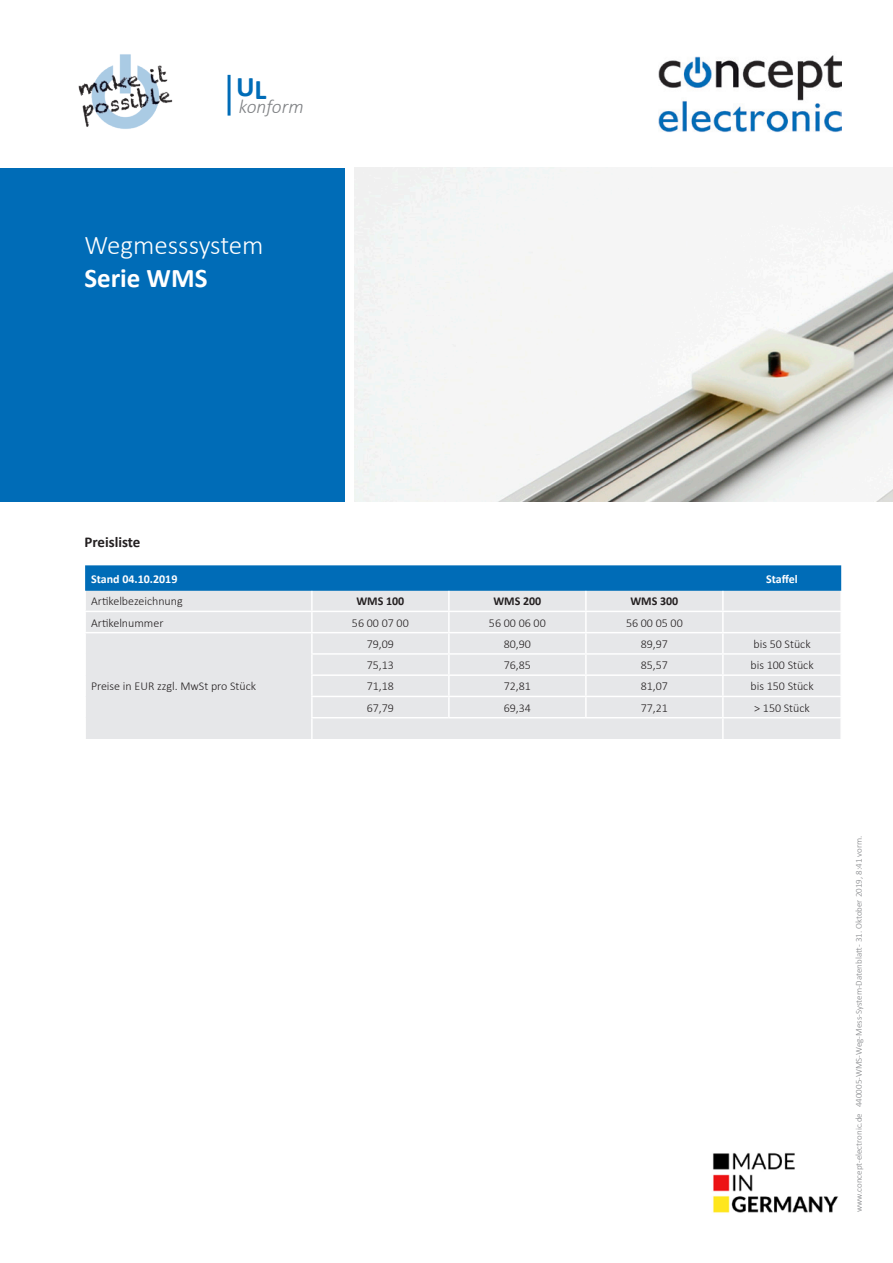
<style>
.page{position:relative;width:893px;height:1263px;background:#fff}
.page>*{position:absolute;margin:0;border:0;box-sizing:border-box;transform-origin:0 0}
.t1{font:700 28.5px "Calibri";color:#006cb7}
.t2{font:300 27px "Calibri";color:#fff}
.t3{font:700 27px "Calibri";color:#fff}
.t4{font:italic 300 19.5px "Calibri";color:#808285}
.t5{font:700 15px "Calibri";color:#231f20}
.t6{font:300 12px "Calibri";color:#231f20}
.t7{font:700 12px "Calibri";color:#fff}
.t8{font:700 12px "Calibri";color:#231f20}
.t9{font:300 9px "Calibri";color:#808285}
</style>
<div class="page">
<img style="left:659px;top:55px;width:183px;height:78px">
<img style="left:78px;top:54px;width:95px;height:75px">
<hr style="left:228px;top:75px;width:3px;height:41px;background:#006cb7">
<img style="left:713px;top:1153px;width:126px;height:60px">
<img style="left:354px;top:168px;width:539px;height:334px">
<div style="left:0;top:168px;width:344px;height:334px;background:#006cb7"></div>
<svg style="left:85px;top:565px;width:756px;height:26px;background:#056fb8"></svg>
<div style="left:86px;top:591px;width:754px;height:148px;background:#e6e7e9"></div>
<div style="left:86px;top:612px;width:754px;height:20px;background:#e6e7e9"></div>
<hr style="left:311px;top:591px;width:2px;height:20px;background:#fff">
<hr style="left:448px;top:591px;width:2px;height:20px;background:#fff">
<hr style="left:585px;top:591px;width:2px;height:20px;background:#fff">
<hr style="left:722px;top:591px;width:2px;height:20px;background:#fff">
<hr style="left:311px;top:633px;width:2px;height:20px;background:#fff">
<hr style="left:448px;top:633px;width:2px;height:20px;background:#fff">
<hr style="left:585px;top:633px;width:2px;height:20px;background:#fff">
<hr style="left:722px;top:633px;width:2px;height:20px;background:#fff">
<hr style="left:311px;top:653px;width:138px;height:2px;background:#fff">
<svg style="left:311px;top:655px;width:2px;height:19px"></svg>
<hr style="left:449px;top:653px;width:137px;height:2px;background:#fff">
<svg style="left:448px;top:655px;width:2px;height:19px"></svg>
<hr style="left:586px;top:653px;width:137px;height:2px;background:#fff">
<svg style="left:585px;top:655px;width:2px;height:19px"></svg>
<hr style="left:723px;top:653px;width:119px;height:2px;background:#fff">
<svg style="left:722px;top:655px;width:2px;height:19px"></svg>
<svg style="left:840px;top:655px;width:1px;height:19px"></svg>
<hr style="left:311px;top:674px;width:138px;height:2px;background:#fff">
<hr style="left:311px;top:676px;width:2px;height:20px;background:#fff">
<hr style="left:449px;top:674px;width:137px;height:2px;background:#fff">
<hr style="left:448px;top:676px;width:2px;height:20px;background:#fff">
<hr style="left:586px;top:674px;width:137px;height:2px;background:#fff">
<hr style="left:585px;top:676px;width:2px;height:20px;background:#fff">
<hr style="left:723px;top:674px;width:119px;height:2px;background:#fff">
<hr style="left:722px;top:676px;width:2px;height:20px;background:#fff">
<hr style="left:311px;top:696px;width:138px;height:1px;background:#fff">
<hr style="left:311px;top:697px;width:2px;height:20px;background:#fff">
<hr style="left:449px;top:696px;width:137px;height:1px;background:#fff">
<hr style="left:448px;top:697px;width:2px;height:20px;background:#fff">
<hr style="left:586px;top:696px;width:137px;height:1px;background:#fff">
<hr style="left:585px;top:697px;width:2px;height:20px;background:#fff">
<hr style="left:723px;top:696px;width:119px;height:1px;background:#fff">
<hr style="left:722px;top:697px;width:2px;height:20px;background:#fff">
<hr style="left:311px;top:717px;width:138px;height:1px;background:#fff">
<hr style="left:311px;top:718px;width:2px;height:21px;background:#fff">
<hr style="left:449px;top:717px;width:137px;height:1px;background:#fff">
<hr style="left:586px;top:717px;width:137px;height:1px;background:#fff">
<hr style="left:723px;top:717px;width:119px;height:1px;background:#fff">
<hr style="left:722px;top:718px;width:2px;height:21px;background:#fff">
<hr style="left:84px;top:611px;width:228px;height:1px;background:#fff">
<hr style="left:312px;top:611px;width:137px;height:1px;background:#fff">
<hr style="left:449px;top:611px;width:137px;height:1px;background:#fff">
<hr style="left:586px;top:611px;width:137px;height:1px;background:#fff">
<hr style="left:723px;top:611px;width:119px;height:1px;background:#fff">
<hr style="left:84px;top:632px;width:228px;height:1px;background:#fff">
<hr style="left:312px;top:632px;width:137px;height:1px;background:#fff">
<hr style="left:449px;top:632px;width:137px;height:1px;background:#fff">
<hr style="left:586px;top:632px;width:137px;height:1px;background:#fff">
<hr style="left:723px;top:632px;width:119px;height:1px;background:#fff">
<hr style="left:311px;top:612px;width:2px;height:20px;background:#fff">
<hr style="left:448px;top:612px;width:2px;height:20px;background:#fff">
<hr style="left:585px;top:612px;width:2px;height:20px;background:#fff">
<hr style="left:722px;top:612px;width:2px;height:20px;background:#fff">
<h1 class="t1" style="left:236px;top:68px;width:32px">UL</h1>
<h3 class="t4" style="left:239px;top:95px;width:66px">konform</h3>
<p class="t2" style="left:84px;top:228px;width:181px">Wegmesssystem</p>
<p class="t3" style="left:84px;top:258px;width:125px">Serie WMS</p>
<p class="t5" style="left:84px;top:531px;width:58px">Preisliste</p>
<p class="t7" style="left:91px;top:570px;width:88px">Stand 04.10.2019</p>
<p class="t7" style="left:766px;top:570px;width:33px">Staffel</p>
<p class="t6" style="left:91px;top:594px;width:93px">Artikelbezeichnung</p>
<p class="t8" style="left:356px;top:593px;width:49px">WMS 100</p>
<p class="t8" style="left:493px;top:593px;width:49px">WMS 200</p>
<p class="t8" style="left:630px;top:593px;width:49px">WMS 300</p>
<p class="t6" style="left:91px;top:615px;width:74px">Artikelnummer</p>
<p class="t6" style="left:352px;top:615px;width:58px">56 00 07 00</p>
<p class="t6" style="left:489px;top:615px;width:58px">56 00 06 00</p>
<p class="t6" style="left:626px;top:615px;width:58px">56 00 05 00</p>
<p class="t6" style="left:91px;top:679px;width:166px">Preise in EUR zzgl. MwSt pro Stück</p>
<p class="t6" style="left:367px;top:636px;width:29px">79,09</p>
<p class="t6" style="left:504px;top:636px;width:29px">80,90</p>
<p class="t6" style="left:641px;top:636px;width:29px">89,97</p>
<p class="t6" style="left:753px;top:636px;width:59px">bis 50 Stück</p>
<p class="t6" style="left:367px;top:658px;width:29px">75,13</p>
<p class="t6" style="left:504px;top:658px;width:29px">76,85</p>
<p class="t6" style="left:641px;top:658px;width:29px">85,57</p>
<p class="t6" style="left:750px;top:658px;width:65px">bis 100 Stück</p>
<p class="t6" style="left:367px;top:679px;width:29px">71,18</p>
<p class="t6" style="left:504px;top:679px;width:29px">72,81</p>
<p class="t6" style="left:641px;top:679px;width:29px">81,07</p>
<p class="t6" style="left:750px;top:679px;width:65px">bis 150 Stück</p>
<p class="t6" style="left:367px;top:700px;width:29px">67,79</p>
<p class="t6" style="left:504px;top:700px;width:29px">69,34</p>
<p class="t6" style="left:641px;top:700px;width:29px">77,21</p>
<p class="t6" style="left:754px;top:700px;width:57px">&gt; 150 Stück</p>
<p class="t9" style="left:853px;top:1212px;width:378px;rotate:-90deg">www.concept-electronic.de 440005-WMS-Weg-Mess-System-Datenblatt - 31. Oktober 2019, 8:41 vorm.</p>
</div>
